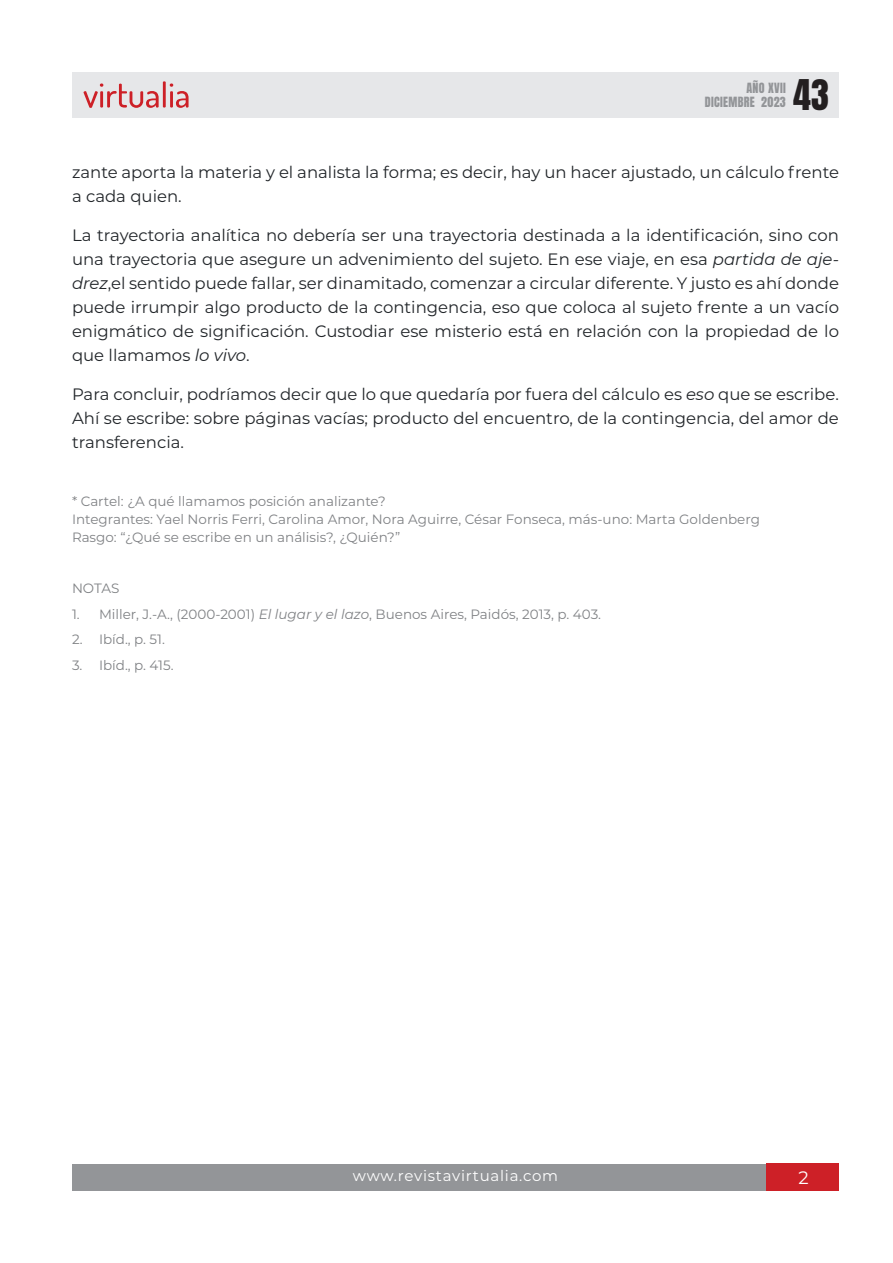
<style>
.page{position:relative;width:893px;height:1263px;background:#fff}
.page>*{position:absolute;margin:0;border:0;box-sizing:border-box;transform-origin:0 0}
.t1{font:36px "Anton";color:#231f20}
.t2{font:18px "Montserrat";color:#fff}
.Parrafo{font:16.5px/24px "Montserrat";color:#212529;text-align:justify}
.t3{font:15px "Montserrat";letter-spacing:.05em;color:#fff}
.NotasPie{font:13.5px/18px "Montserrat";color:#808285}
.t4{font:12px/14.4px "Anton";letter-spacing:.025em;color:#939598;text-align:right}
.s1{font-style:italic}
</style>
<div class="page">
<div style="left:72px;top:1164px;width:750px;height:27px;background:#939598"></div>
<div style="left:767px;top:1164px;width:72px;height:27px;background:#cd2027"></div>
<div style="left:72px;top:72px;width:767px;height:45px;background:#e6e7e9"></div>
<svg style="left:84px;top:81px;width:105px;height:27px"></svg>
<p class="t4" style="left:705px;top:82px;width:82px">AÑO XVII<br>DICIEMBRE 2023</p>
<h1 class="t1" style="left:793px;top:76px;width:37px">43</h1>
<p class="Parrafo" style="left:72px;top:159px;width:769px">zante aporta la materia y el analista la forma; es decir, hay un hacer ajustado, un cálculo frente a cada quien.</p>
<p class="Parrafo" style="left:72px;top:222px;width:769px">La trayectoria analítica no debería ser una trayectoria destinada a la identificación, sino con una trayectoria que asegure un advenimiento del sujeto. En ese viaje, en esa <span class="s1">partida de aje&shy;drez</span>,el sentido puede fallar, ser dinamitado, comenzar a circular diferente. Y justo es ahí donde puede irrumpir algo producto de la contingencia, eso que coloca al sujeto frente a un vacío enigmático de significación. Custodiar ese misterio está en relación con la propiedad de lo que llamamos <span class="s1">lo vivo</span>.</p>
<p class="Parrafo" style="left:72px;top:381px;width:768px">Para concluir, podríamos decir que lo que quedaría por fuera del cálculo es <span class="s1">eso</span> que se escribe.<br>Ahí se escribe: sobre páginas vacías; producto del encuentro, de la contingencia, del amor de transferencia.</p>
<p class="NotasPie" style="left:72px;top:492px;width:689px">* Cartel: ¿A qué llamamos posición analizante?<br>Integrantes: Yael Norris Ferri, Carolina Amor, Nora Aguirre, César Fonseca, más-uno: Marta Goldenberg<br>Rasgo: “¿Qué se escribe en un análisis?, ¿Quién?”</p>
<p class="NotasPie" style="left:72px;top:579px;width:49px">NOTAS</p>
<p class="NotasPie" style="left:72px;top:605px;width:531px">1. Miller, J.-A., (2000-2001) <span class="s1">El lugar y el lazo</span>, Buenos Aires, Paidós, 2013, p. 403.</p>
<p class="NotasPie" style="left:72px;top:630px;width:95px">2. Ibíd., p. 51.</p>
<p class="NotasPie" style="left:72px;top:656px;width:103px">3. Ibíd., p. 415.</p>
<p class="t3" style="left:353px;top:1165px;width:207px">www.revistavirtualia.com</p>
<p class="t2" style="left:798px;top:1165px;width:12px">2</p>
</div>
